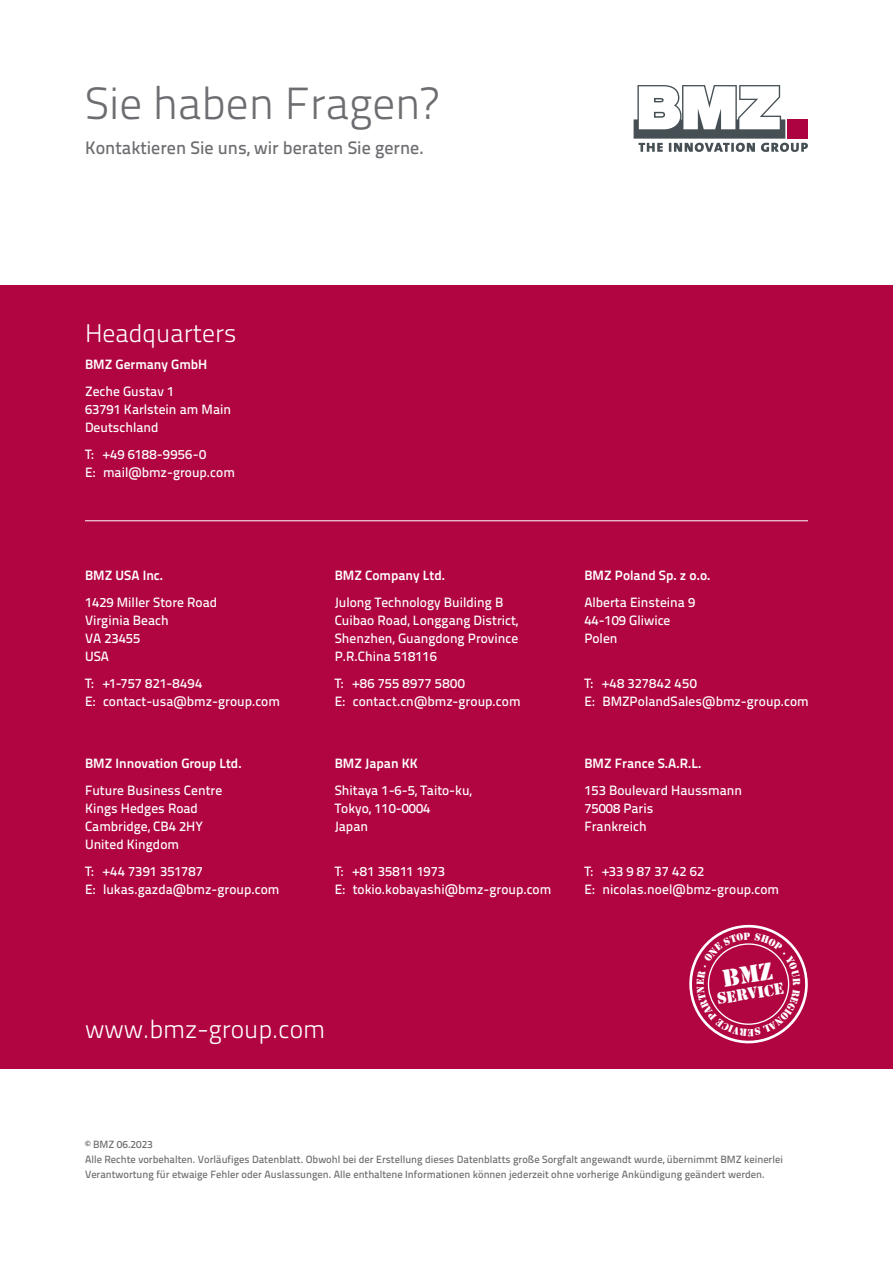
<style>
.page{position:relative;width:893px;height:1263px;background:#fff}
.page>*{position:absolute;margin:0;border:0;box-sizing:border-box;transform-origin:0 0}
.t1{font:300 45px "Titillium Text 22 L";color:#6c6d70}
.t2{font:300 25.5px "Titillium Text 22 L";color:#fff}
.t3{font:500 18px "Titillium Text 22 L";color:#6c6d70}
.t4{font:700 15.15px "Stencil Std";color:#fff}
.t5{font:500 13.5px/18px "Titillium Text 22 L";color:#fff}
.t6{font:700 13.5px "Titillium Text 22 L";color:#fff}
.t7{font:500 10.5px/15px "Titillium Text 22 L";color:#6c6d70}
</style>
<div class="page">
<div style="left:0;top:285px;width:893px;height:783px;background:#b00540"></div>
<svg style="left:634px;top:85px;width:174px;height:67px"></svg>
<hr style="left:85px;top:520px;width:723px;height:1px;background:#fff">
<svg style="left:689px;top:924px;width:119px;height:120px"></svg>
<h1 class="t1" style="left:85px;top:70px;width:355px">Sie haben Fragen?</h1>
<h3 class="t3" style="left:85px;top:134px;width:340px">Kontaktieren Sie uns, wir beraten Sie gerne.</h3>
<h2 class="t2" style="left:85px;top:315px;width:153px">Headquarters</h2>
<p class="t6" style="left:85px;top:354px;width:124px">BMZ Germany GmbH</p>
<p class="t5" style="left:85px;top:382px;width:148px">Zeche Gustav 1<br>63791 Karlstein am Main<br>Deutschland</p>
<p class="t5" style="left:85px;top:445px;width:151px">T: +49 6188-9956-0<br>E: mail@bmz-group.com</p>
<p class="t6" style="left:85px;top:565px;width:80px">BMZ USA Inc.</p>
<p class="t5" style="left:85px;top:592px;width:134px">1429 Miller Store Road<br>Virginia Beach<br>VA 23455<br>USA</p>
<p class="t5" style="left:85px;top:673px;width:196px">T: +1-757 821-8494<br>E: contact-usa@bmz-group.com</p>
<p class="t6" style="left:85px;top:753px;width:158px">BMZ Innovation Group Ltd.</p>
<p class="t5" style="left:85px;top:780px;width:139px">Future Business Centre<br>Kings Hedges Road<br>Cambridge, CB4 2HY<br>United Kingdom</p>
<p class="t5" style="left:85px;top:861px;width:196px">T: +44 7391 351787<br>E: lukas.gazda@bmz-group.com</p>
<p class="t6" style="left:335px;top:565px;width:112px">BMZ Company Ltd.</p>
<p class="t5" style="left:335px;top:592px;width:185px">Julong Technology Building B<br>Cuibao Road, Longgang District,<br>Shenzhen, Guangdong Province<br>P.R.China 518116</p>
<p class="t5" style="left:335px;top:673px;width:187px">T: +86 755 8977 5800<br>E: contact.cn@bmz-group.com</p>
<p class="t6" style="left:335px;top:753px;width:85px">BMZ Japan KK</p>
<p class="t5" style="left:335px;top:780px;width:139px">Shitaya 1-6-5, Taito-ku,<br>Tokyo, 110-0004<br>Japan</p>
<p class="t5" style="left:335px;top:861px;width:218px">T: +81 35811 1973<br>E: tokio.kobayashi@bmz-group.com</p>
<p class="t6" style="left:584px;top:565px;width:128px">BMZ Poland Sp. z o.o.</p>
<p class="t5" style="left:584px;top:592px;width:112px">Alberta Einsteina 9<br>44-109 Gliwice<br>Polen</p>
<p class="t5" style="left:584px;top:673px;width:226px">T: +48 327842 450<br>E: BMZPolandSales@bmz-group.com</p>
<p class="t6" style="left:584px;top:753px;width:119px">BMZ France S.A.R.L.</p>
<p class="t5" style="left:584px;top:780px;width:159px">153 Boulevard Haussmann<br>75008 Paris<br>Frankreich</p>
<p class="t5" style="left:584px;top:861px;width:196px">T: +33 9 87 37 42 62<br>E: nicolas.noel@bmz-group.com</p>
<h2 class="t2" style="left:85px;top:1010px;width:242px">www.bmz-group.com</h2>
<p class="t4" style="left:716px;top:989px;width:69px;rotate:-9deg">SERVICE</p>
<p class="t7" style="left:85px;top:1136px;width:699px">© BMZ 06.2023<br>Alle Rechte vorbehalten. Vorläufiges Datenblatt. Obwohl bei der Erstellung dieses Datenblatts große Sorgfalt angewandt wurde, übernimmt BMZ keinerlei<br>Verantwortung für etwaige Fehler oder Auslassungen. Alle enthaltene Informationen können jederzeit ohne vorherige Ankündigung geändert werden.</p>
</div>
